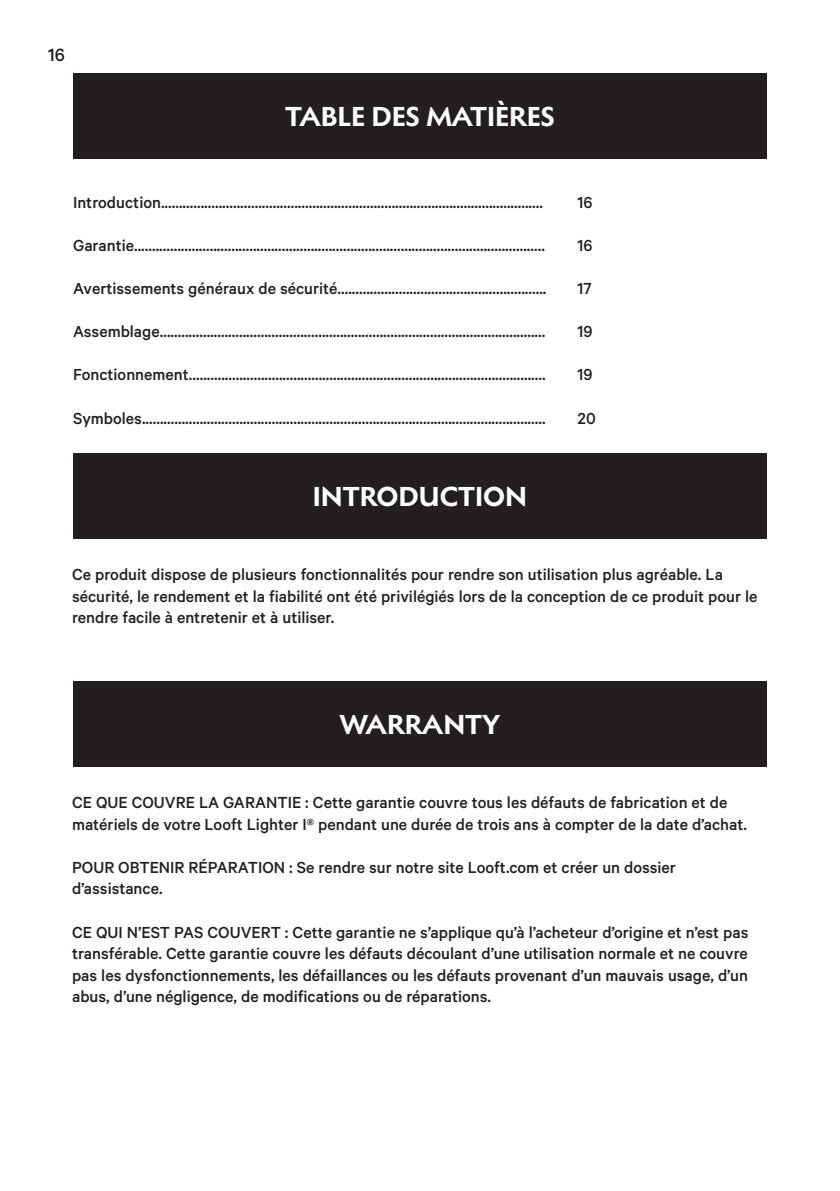
<style>
.page{position:relative;width:840px;height:1191px;background:#fff}
.page>*{position:absolute;margin:0;border:0;box-sizing:border-box;transform-origin:0 0}
.t1{font:700 28px "Melanzane";color:#fff}
.t2{font:500 20px "Calibre";color:#231f20}
.t3{font:500 18px/21.6px "Calibre";color:#231f20}
</style>
<div class="page">
<div style="left:73px;top:73px;width:693px;height:85px;background:#231f20"></div>
<div style="left:73px;top:453px;width:693px;height:85px;background:#231f20"></div>
<div style="left:73px;top:681px;width:693px;height:86px;background:#231f20"></div>
<p class="t2" style="left:48px;top:43px;width:18px">16</p>
<p class="t1" style="left:285px;top:94px;width:271px">TABLE DES MATIÈRES</p>
<p class="t3" style="left:73px;top:191px;width:471px">Introduction..........................................................................................................</p>
<p class="t3" style="left:577px;top:191px;width:17px">16</p>
<p class="t3" style="left:73px;top:234px;width:473px">Garantie..................................................................................................................</p>
<p class="t3" style="left:577px;top:234px;width:17px">16</p>
<p class="t3" style="left:73px;top:277px;width:474px">Avertissements généraux de sécurité..........................................................</p>
<p class="t3" style="left:577px;top:277px;width:16px">17</p>
<p class="t3" style="left:73px;top:320px;width:473px">Assemblage...........................................................................................................</p>
<p class="t3" style="left:577px;top:320px;width:17px">19</p>
<p class="t3" style="left:73px;top:363px;width:474px">Fonctionnement...................................................................................................</p>
<p class="t3" style="left:577px;top:363px;width:17px">19</p>
<p class="t3" style="left:73px;top:407px;width:474px">Symboles................................................................................................................</p>
<p class="t3" style="left:577px;top:407px;width:20px">20</p>
<p class="t1" style="left:312px;top:474px;width:216px">INTRODUCTION</p>
<p class="t3" style="left:72px;top:563px;width:686px">Ce produit dispose de plusieurs fonctionnalités pour rendre son utilisation plus agréable. La sécurité, le rendement et la fiabilité ont été privilégiés lors de la conception de ce produit pour le rendre facile à entretenir et à utiliser.</p>
<p class="t1" style="left:339px;top:702px;width:162px">WARRANTY</p>
<p class="t3" style="left:72px;top:791px;width:676px">CE QUE COUVRE LA GARANTIE : Cette garantie couvre tous les défauts de fabrication et de matériels de votre Looft Lighter I® pendant une durée de trois ans à compter de la date d’achat.</p>
<p class="t3" style="left:72px;top:856px;width:605px">POUR OBTENIR RÉPARATION : Se rendre sur notre site Looft.com et créer un dossier d’assistance.</p>
<p class="t3" style="left:72px;top:920px;width:677px;text-align:justify">CE QUI N’EST PAS COUVERT : Cette garantie ne s’applique qu’à l’acheteur d’origine et n’est pas transférable. Cette garantie couvre les défauts découlant d’une utilisation normale et ne couvre pas les dysfonctionnements, les défaillances ou les défauts provenant d’un mauvais usage, d’un abus, d’une négligence, de modifications ou de réparations.</p>
</div>
